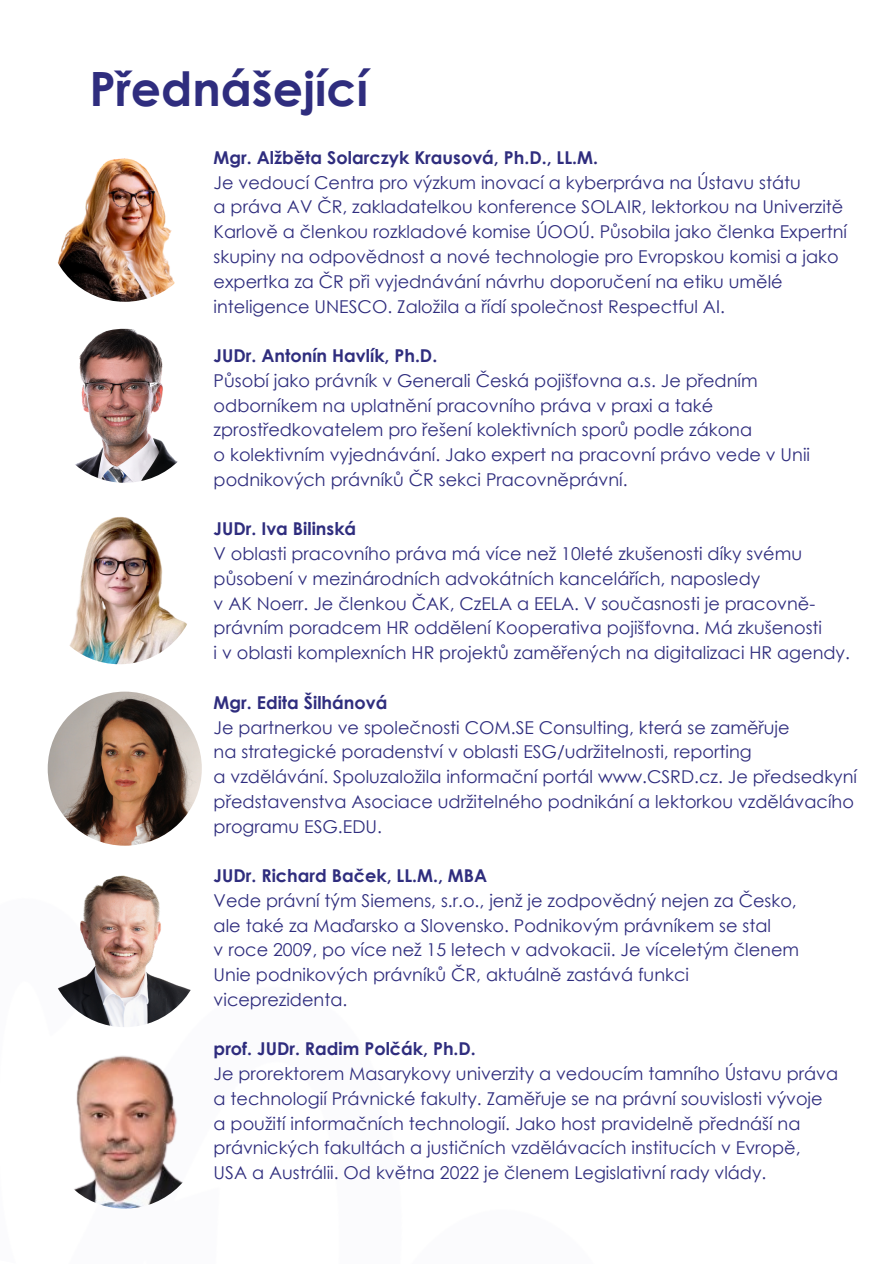
<style>
.page{position:relative;width:894px;height:1264px;background:#fff}
.page>*{position:absolute;margin:0;border:0;box-sizing:border-box;transform-origin:0 0}
.t1{font:700 47.25px "Century Gothic";color:#2f2d7e}
.t2{font:17.7px/24.8px "Century Gothic";color:#2f2d7e}
.t3{font:700 17.7px "Century Gothic";color:#2f2d7e}
</style>
<div class="page">
<img style="left:48px;top:148px;width:154px;height:154px;border-radius:50%">
<img style="left:48px;top:329px;width:154px;height:154px;border-radius:50%">
<img style="left:42px;top:510px;width:154px;height:154px;border-radius:50%">
<img style="left:47px;top:696px;width:155px;height:513px">
<p class="t1" style="left:89px;top:59px;width:280px">Přednášející</p>
<h1 class="t3" style="left:213px;top:146px;width:386px">Mgr. Alžběta Solarczyk Krausová, Ph.D., LL.M.</h1>
<p class="t2" style="left:213px;top:169px;width:588px">Je vedoucí Centra pro výzkum inovací a kyberpráva na Ústavu státu</p>
<p class="t2" style="left:213px;top:194px;width:634px">a práva AV ČR, zakladatelkou konference SOLAIR, lektorkou na Univerzitě Karlově a členkou rozkladové komise ÚOOÚ. Působila jako členka Expertní skupiny na odpovědnost a nové technologie pro Evropskou komisi a jako expertka za ČR při vyjednávání návrhu doporučení na etiku umělé inteligence UNESCO. Založila a řídí společnost Respectful AI.</p>
<p class="t3" style="left:213px;top:344px;width:225px">JUDr. Antonín Havlík, Ph.D.</p>
<p class="t2" style="left:213px;top:367px;width:545px">Působí jako právník v Generali Česká pojišťovna a.s. Je předním odborníkem na uplatnění pracovního práva v praxi a také zprostředkovatelem pro řešení kolektivních sporů podle zákona</p>
<p class="t2" style="left:213px;top:442px;width:597px">o kolektivním vyjednávání. Jako expert na pracovní právo vede v Unii podnikových právníků ČR sekci Pracovněprávní.</p>
<p class="t3" style="left:213px;top:517px;width:144px">JUDr. Iva Bilinská</p>
<p class="t2" style="left:213px;top:541px;width:589px">V oblasti pracovního práva má více než 10leté zkušenosti díky svému působení v mezinárodních advokátních kancelářích, naposledy</p>
<p class="t2" style="left:213px;top:590px;width:609px">v AK Noerr. Je členkou ČAK, CzELA a EELA. V současnosti je pracovně&shy;právním poradcem HR oddělení Kooperativa pojišťovna. Má zkušenosti</p>
<p class="t2" style="left:213px;top:640px;width:637px">i v oblasti komplexních HR projektů zaměřených na digitalizaci HR agendy.</p>
<p class="t3" style="left:213px;top:691px;width:175px">Mgr. Edita Šilhánová</p>
<p class="t2" style="left:213px;top:714px;width:577px">Je partnerkou ve společnosti COM.SE Consulting, která se zaměřuje</p>
<p class="t2" style="left:213px;top:739px;width:539px">na strategické poradenství v oblasti ESG/udržitelnosti, reporting</p>
<p class="t2" style="left:213px;top:763px;width:644px">a vzdělávání. Spoluzaložila informační portál www.CSRD.cz. Je předsedkyní představenstva Asociace udržitelného podnikání a lektorkou vzdělávacího programu ESG.EDU.</p>
<p class="t3" style="left:213px;top:864px;width:275px">JUDr. Richard Baček, LL.M., MBA</p>
<p class="t2" style="left:213px;top:887px;width:584px">Vede právní tým Siemens, s.r.o., jenž je zodpovědný nejen za Česko,</p>
<p class="t2" style="left:213px;top:912px;width:558px">ale také za Maďarsko a Slovensko. Podnikovým právníkem se stal</p>
<p class="t2" style="left:213px;top:937px;width:586px">v roce 2009, po více než 15 letech v advokacii. Je víceletým členem</p>
<p class="t2" style="left:213px;top:961px;width:476px">Unie podnikových právníků ČR, aktuálně zastává funkci</p>
<p class="t2" style="left:213px;top:986px;width:135px">viceprezidenta.</p>
<p class="t3" style="left:213px;top:1037px;width:264px">prof. JUDr. Radim Polčák, Ph.D.</p>
<p class="t2" style="left:213px;top:1060px;width:625px">Je prorektorem Masarykovy univerzity a vedoucím tamního Ústavu práva</p>
<p class="t2" style="left:213px;top:1085px;width:610px">a technologií Právnické fakulty. Zaměřuje se na právní souvislosti vývoje</p>
<p class="t2" style="left:213px;top:1110px;width:588px">a použití informačních technologií. Jako host pravidelně přednáší na právnických fakultách a justičních vzdělávacích institucích v Evropě,</p>
<p class="t2" style="left:213px;top:1159px;width:554px">USA a Austrálii. Od května 2022 je členem Legislativní rady vlády.</p>
</div>
